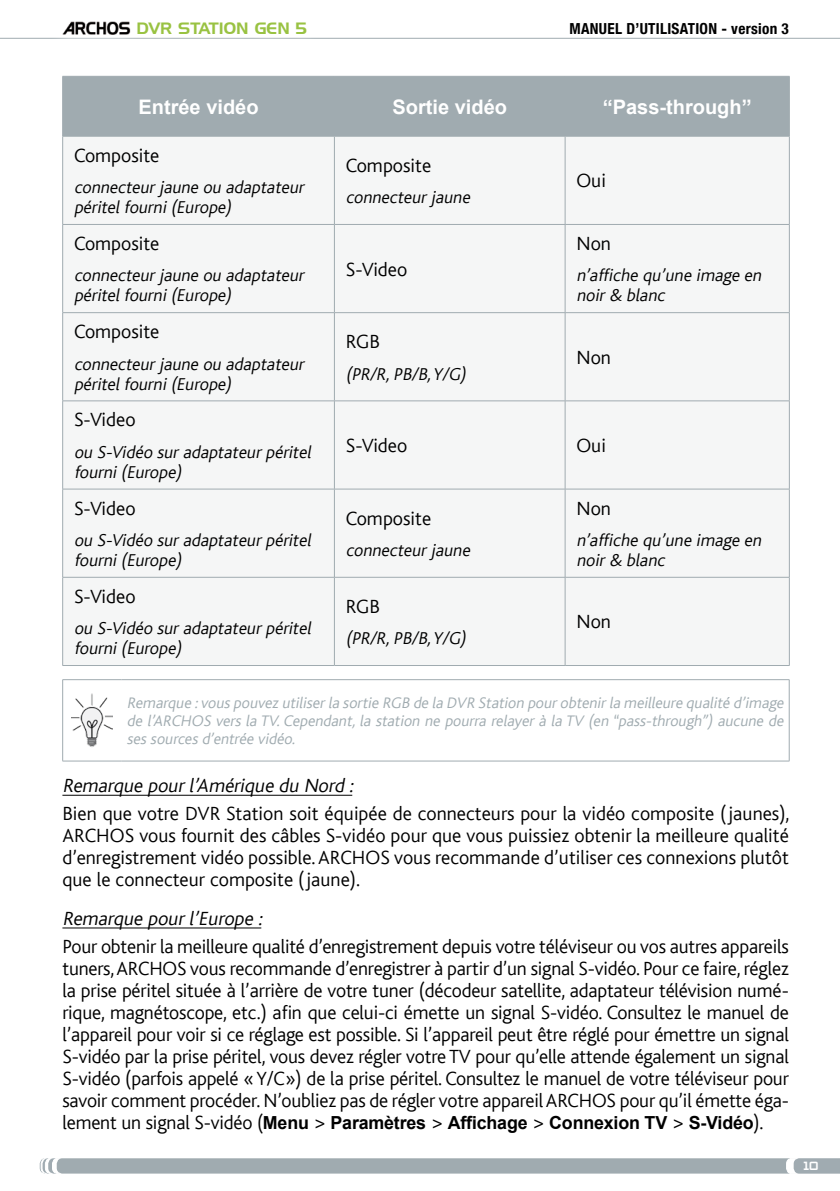
<style>
.page{position:relative;width:840px;height:1191px;background:#fff}
.page>*{position:absolute;margin:0;border:0;box-sizing:border-box;transform-origin:0 0}
.t1{font:300 20px/22px "Bliss";color:#000}
.t2{font:italic 300 20px "Bliss";color:#000}
.t3{font:700 20px "Arial";color:#fff}
.t4{font:italic 300 18px/20px "Bliss";color:#000}
.t5{font:700 18px "Arial";letter-spacing:-.01em;color:#000}
.t6{font:italic 300 16px/18px "Bliss";color:#a0abb0;text-align:justify}
.t7{font:16px "Handel Gothic BT";color:#99c242}
.t8{font:700 condensed 15.2px "Helvetica Neue LT Com";letter-spacing:.02em;color:#000}
.t9{font:14px "Zero Twos";color:#fff}
.s1{font-family:"Bliss";font-weight:300;font-size:20px}
</style>
<div class="page">
<hr style="left:0;top:38px;width:839px;height:1px;background:#a0abb0">
<svg style="left:40px;top:1158px;width:799px;height:16px;background:#a6b0b5"></svg>
<div style="left:48px;top:6px;width:272px;height:44px;background:#fff"></div>
<img style="left:62px;top:22px;width:68px;height:13px">
<hr style="left:62px;top:794px;width:290px;height:1px;background:#000">
<hr style="left:62px;top:927px;width:199px;height:1px;background:#000">
<div style="left:63px;top:77px;width:725px;height:59px;background:#a0abb0"></div>
<div style="left:63px;top:137px;width:271px;height:528px;background:#f5f6f6"></div>
<div style="left:335px;top:137px;width:453px;height:528px;background:#f5f6f6"></div>
<hr style="left:62px;top:76px;width:272px;height:1px;background:#a0abb0">
<hr style="left:62px;top:77px;width:1px;height:59px;background:#a0abb0">
<hr style="left:334px;top:77px;width:1px;height:59px;background:#a0abb0">
<hr style="left:62px;top:136px;width:272px;height:1px;background:#a0abb0">
<hr style="left:62px;top:136px;width:1px;height:88px;background:#a0abb0">
<hr style="left:334px;top:136px;width:1px;height:88px;background:#a0abb0">
<hr style="left:62px;top:224px;width:272px;height:1px;background:#a0abb0">
<hr style="left:62px;top:225px;width:1px;height:87px;background:#a0abb0">
<hr style="left:334px;top:225px;width:1px;height:87px;background:#a0abb0">
<hr style="left:62px;top:312px;width:272px;height:1px;background:#a0abb0">
<hr style="left:62px;top:313px;width:1px;height:87px;background:#a0abb0">
<hr style="left:334px;top:313px;width:1px;height:87px;background:#a0abb0">
<hr style="left:62px;top:400px;width:272px;height:1px;background:#a0abb0">
<hr style="left:62px;top:401px;width:1px;height:88px;background:#a0abb0">
<hr style="left:334px;top:401px;width:1px;height:88px;background:#a0abb0">
<hr style="left:62px;top:489px;width:272px;height:1px;background:#a0abb0">
<hr style="left:62px;top:489px;width:1px;height:88px;background:#a0abb0">
<hr style="left:334px;top:489px;width:1px;height:88px;background:#a0abb0">
<hr style="left:62px;top:577px;width:272px;height:1px;background:#a0abb0">
<hr style="left:62px;top:577px;width:1px;height:88px;background:#a0abb0">
<hr style="left:334px;top:577px;width:1px;height:88px;background:#a0abb0">
<hr style="left:62px;top:665px;width:272px;height:1px;background:#a0abb0">
<hr style="left:564px;top:77px;width:1px;height:59px;background:#a0abb0">
<hr style="left:788px;top:77px;width:1px;height:59px;background:#a0abb0">
<hr style="left:334px;top:136px;width:230px;height:1px;background:#a0abb0">
<hr style="left:564px;top:136px;width:225px;height:1px;background:#a0abb0">
<hr style="left:564px;top:136px;width:1px;height:88px;background:#a0abb0">
<hr style="left:788px;top:136px;width:1px;height:88px;background:#a0abb0">
<hr style="left:334px;top:224px;width:230px;height:1px;background:#a0abb0">
<hr style="left:564px;top:224px;width:225px;height:1px;background:#a0abb0">
<hr style="left:564px;top:225px;width:1px;height:87px;background:#a0abb0">
<hr style="left:788px;top:225px;width:1px;height:87px;background:#a0abb0">
<hr style="left:334px;top:312px;width:230px;height:1px;background:#a0abb0">
<hr style="left:564px;top:312px;width:225px;height:1px;background:#a0abb0">
<hr style="left:564px;top:313px;width:1px;height:87px;background:#a0abb0">
<hr style="left:788px;top:313px;width:1px;height:87px;background:#a0abb0">
<hr style="left:334px;top:400px;width:230px;height:1px;background:#a0abb0">
<hr style="left:564px;top:400px;width:225px;height:1px;background:#a0abb0">
<hr style="left:564px;top:401px;width:1px;height:88px;background:#a0abb0">
<hr style="left:788px;top:401px;width:1px;height:88px;background:#a0abb0">
<hr style="left:334px;top:489px;width:230px;height:1px;background:#a0abb0">
<hr style="left:564px;top:489px;width:225px;height:1px;background:#a0abb0">
<hr style="left:564px;top:489px;width:1px;height:88px;background:#a0abb0">
<hr style="left:788px;top:489px;width:1px;height:88px;background:#a0abb0">
<hr style="left:334px;top:577px;width:230px;height:1px;background:#a0abb0">
<hr style="left:564px;top:577px;width:225px;height:1px;background:#a0abb0">
<hr style="left:564px;top:577px;width:1px;height:88px;background:#a0abb0">
<hr style="left:788px;top:577px;width:1px;height:88px;background:#a0abb0">
<hr style="left:334px;top:665px;width:230px;height:1px;background:#a0abb0">
<hr style="left:564px;top:665px;width:225px;height:1px;background:#a0abb0">
<hr style="left:334px;top:76px;width:230px;height:1px;background:#a0abb0">
<hr style="left:564px;top:76px;width:225px;height:1px;background:#a0abb0">
<hr style="left:62px;top:679px;width:59px;height:1px;background:#a0abb0">
<hr style="left:62px;top:680px;width:1px;height:81px;background:#a0abb0">
<hr style="left:62px;top:760px;width:59px;height:1px;background:#a0abb0">
<hr style="left:121px;top:679px;width:668px;height:1px;background:#a0abb0">
<hr style="left:788px;top:680px;width:1px;height:81px;background:#a0abb0">
<hr style="left:121px;top:760px;width:668px;height:1px;background:#a0abb0">
<img style="left:72px;top:693px;width:40px;height:54px">
<p class="t7" style="left:136px;top:19px;width:172px">DVR STATION GEN 5</p>
<p class="t8" style="left:569px;top:19px;width:221px">MANUEL D’UTILISATION - VERSION 3</p>
<p class="t3" style="left:138px;top:93px;width:122px">Entrée vidéo</p>
<p class="t3" style="left:392px;top:93px;width:116px">Sortie vidéo</p>
<p class="t3" style="left:602px;top:93px;width:150px">“Pass-through”</p>
<p class="t1" style="left:74px;top:145px;width:87px">Composite</p>
<p class="t4" style="left:74px;top:177px;width:235px">connecteurjaune ou adaptateur péritelfourni(Europe)</p>
<p class="t1" style="left:345px;top:155px;width:87px">Composite</p>
<p class="t4" style="left:345px;top:187px;width:129px">connecteurjaune</p>
<p class="t1" style="left:576px;top:170px;width:31px">Oui</p>
<p class="t1" style="left:74px;top:233px;width:87px">Composite</p>
<p class="t4" style="left:74px;top:266px;width:235px">connecteurjaune ou adaptateur péritelfourni(Europe)</p>
<p class="t1" style="left:345px;top:258px;width:63px">S-Video</p>
<p class="t1" style="left:74px;top:321px;width:87px">Composite</p>
<p class="t4" style="left:74px;top:354px;width:235px">connecteurjaune ou adaptateur péritelfourni(Europe)</p>
<p class="t1" style="left:345px;top:331px;width:36px">RGB</p>
<p class="t4" style="left:345px;top:364px;width:125px">(PR/R,PB/B,Y/G)</p>
<p class="t1" style="left:576px;top:233px;width:36px">Non</p>
<p class="t4" style="left:576px;top:266px;width:190px">n’affiche qu’une image en noir&amp; blanc</p>
<p class="t1" style="left:576px;top:347px;width:36px">Non</p>
<p class="t1" style="left:74px;top:409px;width:63px">S-Video</p>
<p class="t4" style="left:74px;top:442px;width:242px">ou S -Vidéo suradaptateurpéritel fourni(Europe)</p>
<p class="t1" style="left:345px;top:435px;width:63px">S-Video</p>
<p class="t1" style="left:576px;top:435px;width:31px">Oui</p>
<p class="t1" style="left:74px;top:497px;width:63px">S-Video</p>
<p class="t4" style="left:74px;top:530px;width:242px">ou S -Vidéo suradaptateurpéritel fourni(Europe)</p>
<p class="t1" style="left:576px;top:497px;width:36px">Non</p>
<p class="t4" style="left:576px;top:530px;width:190px">n’affiche qu’une image en noir&amp; blanc</p>
<p class="t1" style="left:345px;top:507px;width:87px">Composite</p>
<p class="t4" style="left:345px;top:540px;width:129px">connecteurjaune</p>
<p class="t1" style="left:74px;top:585px;width:63px">S-Video</p>
<p class="t4" style="left:74px;top:618px;width:242px">ou S -Vidéo suradaptateurpéritel fourni(Europe)</p>
<p class="t1" style="left:345px;top:595px;width:36px">RGB</p>
<p class="t4" style="left:345px;top:628px;width:125px">(PR/R,PB/B,Y/G)</p>
<p class="t1" style="left:576px;top:611px;width:36px">Non</p>
<p class="t6" style="left:127px;top:694px;width:660px">Remarque :vous pouvez utiliserla sortie RGB de la DVR Station pourobtenirla meilleure qualité d’image de l’Archos vers la TV.Cependant, la station ne pourra relayer à la TV (en “pass-through”) aucune de ses sources d’entrée vidéo.</p>
<p class="t2" style="left:62px;top:775px;width:296px">Remarque pourl’Amérique du Nord :</p>
<p class="t1" style="left:62px;top:803px;width:728px">Bien que votre DVR Station soit équipée de connecteurs pour la vidéo composite (jaunes),<br>ARCHOS</p>
<p class="t1" style="left:62px;top:825px;width:727px;text-indent:77px">vous fournit des câbles S-vidéo pour que vous puissiez obtenir la meilleure qualité d’enregistrement vidéo possible. ARCHOS</p>
<p class="t1" style="left:394px;top:847px;width:396px">vous recommande d’utiliser ces connexions plutôt</p>
<p class="t1" style="left:62px;top:869px;width:299px">que le connecteur composite (jaune).</p>
<p class="t2" style="left:62px;top:908px;width:205px">Remarque pourl’Europe :</p>
<p class="t1" style="left:62px;top:935px;width:727px;text-align:justify">Pour obtenir la meilleure qualité d’enregistrement depuis votre téléviseur ou vos autres appareils tuners, Archos vous recommande d’enregistrer à partir d’un signal S-vidéo. Pour ce faire, réglez la prise péritel située à l’arrière de votre tuner (décodeur satellite, adaptateur télévision numé&shy;rique, magnétoscope, etc.) afin que celui-ci émette un signal S-vidéo. Consultez le manuel de l’appareil pour voir si ce réglage est possible. Si l’appareil peut être réglé pour émettre un signal S-vidéo par la prise péritel, vous devez régler votre TV pour qu’elle attende également un signal S-vidéo (parfois appelé «Y/C») de la prise péritel. Consultez le manuel de votre téléviseur pour savoir comment procéder. N’oubliez pas de régler votre appareil Archos pour qu’il émette éga-</p>
<p class="t5" style="left:62px;top:1110px;width:702px"><span class="s1">lement un signal S-vidéo (</span>Menu <span class="s1">&gt;</span> Paramètres <span class="s1">&gt;</span> Affichage <span class="s1">&gt;</span> Connexion TV <span class="s1">&gt;</span> S-Vidéo<span class="s1">).</span></p>
<p class="t9" style="left:803px;top:1158px;width:17px">10</p>
</div>
